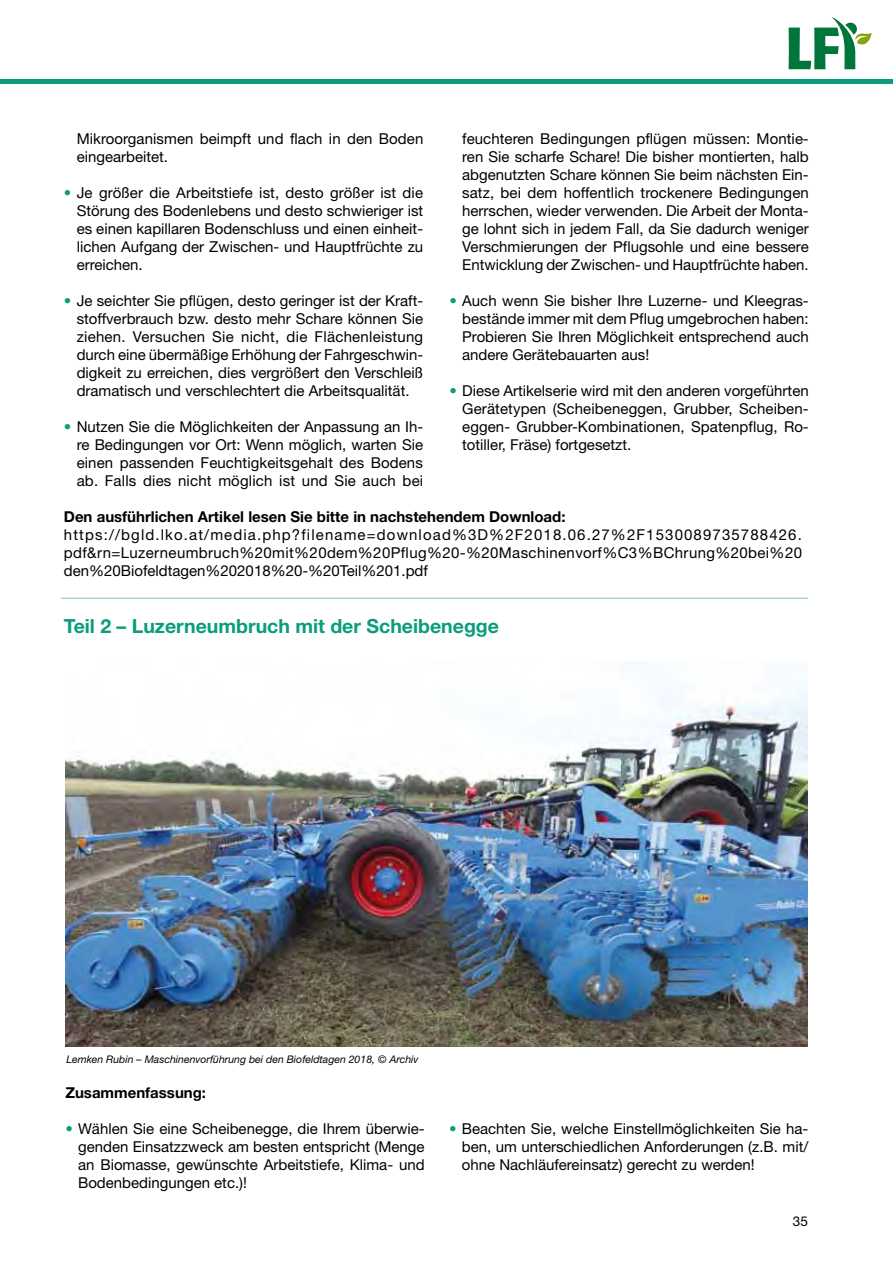
<style>
.page{position:relative;width:893px;height:1263px;background:#fff}
.page>*{position:absolute;margin:0;border:0;box-sizing:border-box;transform-origin:0 0}
.t1{font:700 19.5px "Helvetica Neue";color:#099d7b}
.t2{font:15px/18px "Helvetica Neue";color:#000;text-align:justify}
.t3{font:700 15px "Helvetica Neue";color:#000}
.t4{font:13.5px "Helvetica Neue";color:#000}
.t5{font:italic 10.5px "Helvetica Neue";color:#000}
.s1{color:#099d7b}
</style>
<div class="page">
<div style="left:0;top:79px;width:893px;height:5px;background:#099d7b"></div>
<svg style="left:789px;top:17px;width:82px;height:52px"></svg>
<img style="left:65px;top:690px;width:742px;height:356px">
<hr style="left:61px;top:598px;width:747px;height:1px;background:#099d7b">
<p class="t2" style="left:77px;top:129px;width:348px">Mikroorganismen beimpft und flach in den Boden eingearbeitet.</p>
<p class="t2" style="left:77px;top:183px;width:348px;text-indent:-13px"><span class="s1">•</span> Je größer die Arbeitstiefe ist, desto größer ist die Störung des Bodenlebens und desto schwieriger ist es einen kapillaren Bodenschluss und einen einheit&shy;lichen Aufgang der Zwischen- und Hauptfrüchte zu erreichen.</p>
<p class="t2" style="left:77px;top:291px;width:348px;text-indent:-13px"><span class="s1">•</span> Je seichter Sie pflügen, desto geringer ist der Kraft&shy;stoffverbrauch bzw. desto mehr Schare können Sie ziehen. Versuchen Sie nicht, die Flächenleistung durch eine übermäßige Erhöhung der Fahrgeschwin&shy;digkeit zu erreichen, dies vergrößert den Verschleiß dramatisch und verschlechtert die Arbeitsqualität.</p>
<p class="t2" style="left:77px;top:417px;width:348px;text-indent:-13px"><span class="s1">•</span> Nutzen Sie die Möglichkeiten der Anpassung an Ih&shy;re Bedingungen vor Ort: Wenn möglich, warten Sie einen passenden Feuchtigkeitsgehalt des Bodens ab. Falls dies nicht möglich ist und Sie auch bei</p>
<p class="t2" style="left:462px;top:129px;width:348px">feuchteren Bedingungen pflügen müssen: Montie&shy;ren Sie scharfe Schare! Die bisher montierten, halb abgenutzten Schare können Sie beim nächsten Ein&shy;satz, bei dem hoffentlich trockenere Bedingungen herrschen, wieder verwenden. Die Arbeit der Monta&shy;ge lohnt sich in jedem Fall, da Sie dadurch weniger Verschmierungen der Pflugsohle und eine bessere Entwicklung der Zwischen- und Hauptfrüchte haben.</p>
<p class="t2" style="left:462px;top:291px;width:348px;text-indent:-13px"><span class="s1">•</span> Auch wenn Sie bisher Ihre Luzerne- und Kleegras&shy;bestände immer mit dem Pflug umgebrochen haben:<br>Probieren Sie Ihren Möglichkeit entsprechend auch andere Gerätebauarten aus!</p>
<p class="t2" style="left:462px;top:381px;width:348px;text-indent:-13px"><span class="s1">•</span> Diese Artikelserie wird mit den anderen vorgeführten Gerätetypen (Scheibeneggen, Grubber, Scheiben&shy;eggen- Grubber-Kombinationen, Spatenpflug, Ro&shy;totiller, Fräse) fortgesetzt.</p>
<p class="t3" style="left:64px;top:507px;width:503px">Den ausführlichen Artikel lesen Sie bitte in nachstehendem Download:</p>
<p class="t2" style="left:64px;top:525px;width:740px">https://bgld.lko.at/media.php?filename=download%3D%2F2018.06.27%2F1530089735788426. pdf&amp;rn=Luzerneumbruch%20mit%20dem%20Pflug%20-%20Maschinenvorf%C3%BChrung%20bei%20 den%20Biofeldtagen%202018%20-%20Teil%201.pdf</p>
<h1 class="t1" style="left:64px;top:614px;width:437px">Teil 2 – Luzerneumbruch mit der Scheibenegge</h1>
<p class="t5" style="left:66px;top:1052px;width:354px">Lemken Rubin – Maschinenvorführung bei den Biofeldtagen 2018, © Archiv</p>
<p class="t3" style="left:65px;top:1083px;width:142px">Zusammenfassung:</p>
<p class="t2" style="left:78px;top:1119px;width:348px;text-indent:-13px"><span class="s1">•</span> Wählen Sie eine Scheibenegge, die Ihrem überwie&shy;genden Einsatzzweck am besten entspricht (Menge an Biomasse, gewünschte Arbeitstiefe, Klima- und Bodenbedingungen etc.)!</p>
<p class="t2" style="left:462px;top:1119px;width:348px;text-indent:-13px"><span class="s1">•</span> Beachten Sie, welche Einstellmöglichkeiten Sie ha&shy;ben, um unterschiedlichen Anforderungen (z.B. mit/ ohne Nachläufereinsatz) gerecht zu werden!</p>
<p class="t4" style="left:793px;top:1213px;width:17px">35</p>
</div>
